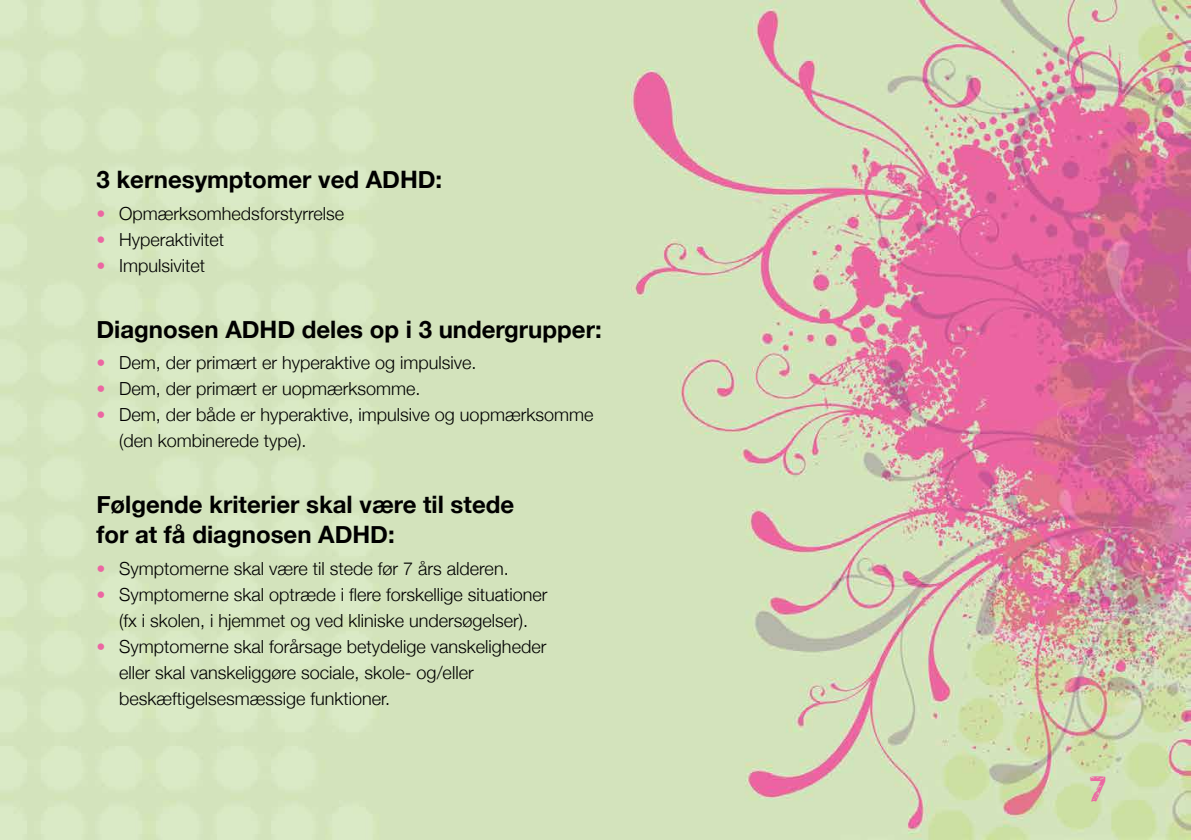
<style>
.page{position:relative;width:1191px;height:840px;background:#fff}
.page>*{position:absolute;margin:0;border:0;box-sizing:border-box;transform-origin:0 0}
.t1{font:38px "Tracing Blood";color:#ec66a2}
.t2{font:700 24px/30px "Helvetica Neue";color:#000}
.t3{font:300 18px/26px "Helvetica Neue";color:#000}
.s1{color:#ec66a2}
</style>
<div class="page">
<img style="left:0;top:0;width:1190px;height:839px">
<h2 class="t2" style="left:96px;top:165px;width:347px">3 kernesymptomer ved ADHD:</h2>
<p class="t3" style="left:96px;top:199px;width:249px"><span class="s1">•</span> Opmærksomhedsforstyrrelse</p>
<p class="t3" style="left:96px;top:225px;width:129px"><span class="s1">•</span> Hyperaktivitet</p>
<p class="t3" style="left:96px;top:251px;width:110px"><span class="s1">•</span> Impulsivitet</p>
<h2 class="t2" style="left:96px;top:314px;width:507px">Diagnosen ADHD deles op i 3 undergrupper:</h2>
<p class="t3" style="left:96px;top:348px;width:382px"><span class="s1">•</span> Dem, der primært er hyperaktive og impulsive.</p>
<p class="t3" style="left:96px;top:374px;width:326px"><span class="s1">•</span> Dem, der primært er uopmærksomme.</p>
<p class="t3" style="left:119px;top:400px;width:476px;text-indent:-23px"><span class="s1">•</span> Dem, der både er hyperaktive, impulsive og uopmærksomme (den kombinerede type).</p>
<h2 class="t2" style="left:96px;top:490px;width:419px">Følgende kriterier skal være til stede for at få diagnosen ADHD:</h2>
<p class="t3" style="left:96px;top:553px;width:414px"><span class="s1">•</span> Symptomerne skal være til stede før 7 års alderen.</p>
<p class="t3" style="left:96px;top:579px;width:453px;text-align:center"><span class="s1">•</span> Symptomerne skal optræde i flere forskellige situationer (fx i skolen, i hjemmet og ved kliniske undersøgelser).</p>
<p class="t3" style="left:119px;top:631px;width:429px;text-indent:-23px"><span class="s1">•</span> Symptomerne skal forårsage betydelige vanskeligheder eller skal vanskeliggøre sociale, skole- og/eller beskæftigelsesmæssige funktioner.</p>
<h1 class="t1" style="left:1088px;top:764px;width:19px">7</h1>
</div>
